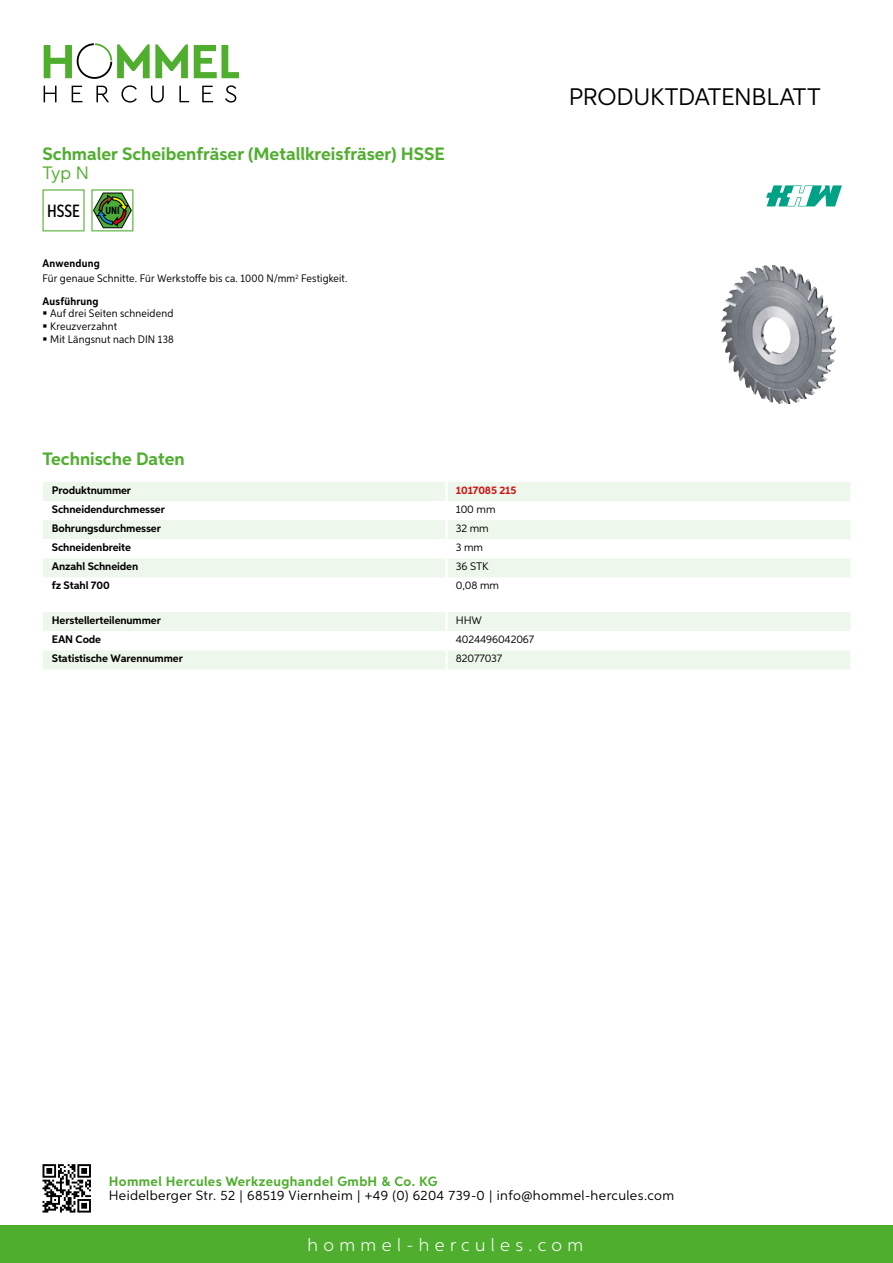
<style>
.page{position:relative;width:893px;height:1263px;background:#fff}
.page>*{position:absolute;margin:0;border:0;box-sizing:border-box;transform-origin:0 0}
.t1{font:24px "Aspira";letter-spacing:-.01em;color:#000}
.t2{font:700 18px "Aspira";color:#50ae2f}
.t3{font:300 18px "Aspira";letter-spacing:.3em;color:#fff}
.t4{font:18px "Aspira";color:#50ae2f}
.t5{font:500 17.85px "Aspira XX Nar";color:#000}
.t6{font:13.5px "Aspira";letter-spacing:.03em;color:#000}
.t7{font:700 13.5px "Aspira";letter-spacing:.03em;color:#50ae2f}
.t8{font:700 10.95px "Aspira";letter-spacing:-.01em;color:#000}
.t9{font:10.95px/12.8px "Aspira Nar";letter-spacing:.015em;color:#000}
.t10{font:10.95px "Aspira";letter-spacing:-.01em;color:#000}
.t11{font:700 10.95px "Aspira";letter-spacing:-.01em;color:#cd1013}
.t12{font:700 10.95px "Aspira Nar";letter-spacing:.02em;color:#000}
.t13{font:700 10.35px "Aspira XX Nar";color:#000}
.s1{font-weight:700}
</style>
<div class="page">
<div style="left:0;top:1226px;width:893px;height:37px;background:#50ae2f"></div>
<svg style="left:43px;top:1164px;width:48px;height:48px"></svg>
<svg style="left:194px;top:45px;width:45px;height:33px"></svg>
<svg style="left:44px;top:43px;width:144px;height:36px"></svg>
<svg style="left:44px;top:86px;width:13px;height:16px"></svg>
<svg style="left:72px;top:86px;width:10px;height:16px"></svg>
<svg style="left:96px;top:86px;width:13px;height:16px"></svg>
<svg style="left:121px;top:85px;width:16px;height:18px"></svg>
<svg style="left:151px;top:86px;width:13px;height:17px"></svg>
<svg style="left:179px;top:86px;width:10px;height:16px"></svg>
<svg style="left:202px;top:86px;width:11px;height:16px"></svg>
<svg style="left:225px;top:85px;width:11px;height:18px"></svg>
<div style="left:43px;top:482px;width:807px;height:19px;background:#eef7eb"></div>
<svg style="left:43px;top:520px;width:807px;height:57px;fill:#eef7eb"></svg>
<hr style="left:445px;top:482px;width:3px;height:19px;background:#fff">
<hr style="left:445px;top:520px;width:3px;height:19px;background:#fff">
<hr style="left:445px;top:539px;width:3px;height:19px;background:#fff">
<hr style="left:445px;top:558px;width:3px;height:19px;background:#fff">
<svg style="left:43px;top:612px;width:807px;height:57px"></svg>
<hr style="left:445px;top:650px;width:3px;height:19px;background:#fff">
<svg style="left:43px;top:189px;width:42px;height:42px"></svg>
<svg style="left:91px;top:189px;width:42px;height:42px"></svg>
<img style="left:721px;top:265px;width:51px;height:105px">
<svg style="left:766px;top:185px;width:76px;height:21px"></svg>
<h2 class="t2" style="left:43px;top:142px;width:404px">Schmaler Scheibenfräser (Metallkreisfräser) HSSE</h2>
<h2 class="t4" style="left:43px;top:162px;width:45px">Typ N</h2>
<h3 class="t5" style="left:47px;top:200px;width:34px">HSSE</h3>
<p class="t13" style="left:106px;top:205px;width:16px">UNI</p>
<p class="t9" style="left:43px;top:256px;width:306px;line-height:15.1px"><span class="s1">Anwendung<br></span>Für genaue Schnitte. Für Werkstoffe bis ca. 1000 N/mm<sup>2</sup> Festigkeit.</p>
<p class="t12" style="left:43px;top:294px;width:58px">Ausführung</p>
<p class="t9" style="left:50px;top:307px;width:125px">Auf drei Seiten schneidend<br>Kreuzverzahnt<br>Mit Längsnut nach DIN 138</p>
<h1 class="t1" style="left:569px;top:82px;width:253px">Produktdatenblatt</h1>
<h2 class="t2" style="left:43px;top:448px;width:144px">Technische Daten</h2>
<p class="t8" style="left:52px;top:483px;width:81px">Produktnummer</p>
<p class="t11" style="left:456px;top:483px;width:62px">1017085 215</p>
<p class="t8" style="left:52px;top:502px;width:115px">Schneidendurchmesser</p>
<p class="t10" style="left:456px;top:502px;width:41px">100 mm</p>
<p class="t8" style="left:52px;top:521px;width:111px">Bohrungsdurchmesser</p>
<p class="t10" style="left:456px;top:522px;width:34px">32 mm</p>
<p class="t8" style="left:52px;top:541px;width:81px">Schneidenbreite</p>
<p class="t10" style="left:456px;top:541px;width:29px">3 mm</p>
<p class="t8" style="left:52px;top:560px;width:88px">Anzahl Schneiden</p>
<p class="t10" style="left:456px;top:560px;width:28px">36 STK</p>
<p class="t8" style="left:52px;top:579px;width:59px">fz Stahl 700</p>
<p class="t10" style="left:456px;top:579px;width:45px">0,08 mm</p>
<p class="t8" style="left:52px;top:613px;width:111px">Herstellerteilenummer</p>
<p class="t10" style="left:456px;top:613px;width:28px">HHW</p>
<p class="t8" style="left:52px;top:633px;width:51px">EAN Code</p>
<p class="t10" style="left:456px;top:633px;width:80px">4024496042067</p>
<p class="t8" style="left:52px;top:652px;width:132px">Statistische Warennummer</p>
<p class="t10" style="left:456px;top:652px;width:48px">82077037</p>
<p class="t7" style="left:109px;top:1172px;width:330px">Hommel Hercules Werkzeughandel GmbH &amp; Co. KG</p>
<p class="t6" style="left:109px;top:1187px;width:567px">Heidelberger Str. 52 | 68519 Viernheim | +49 (0) 6204 739-0 | info@hommel-hercules.com</p>
<h2 class="t3" style="left:307px;top:1234px;width:277px">hommel-hercules.com</h2>
</div>
